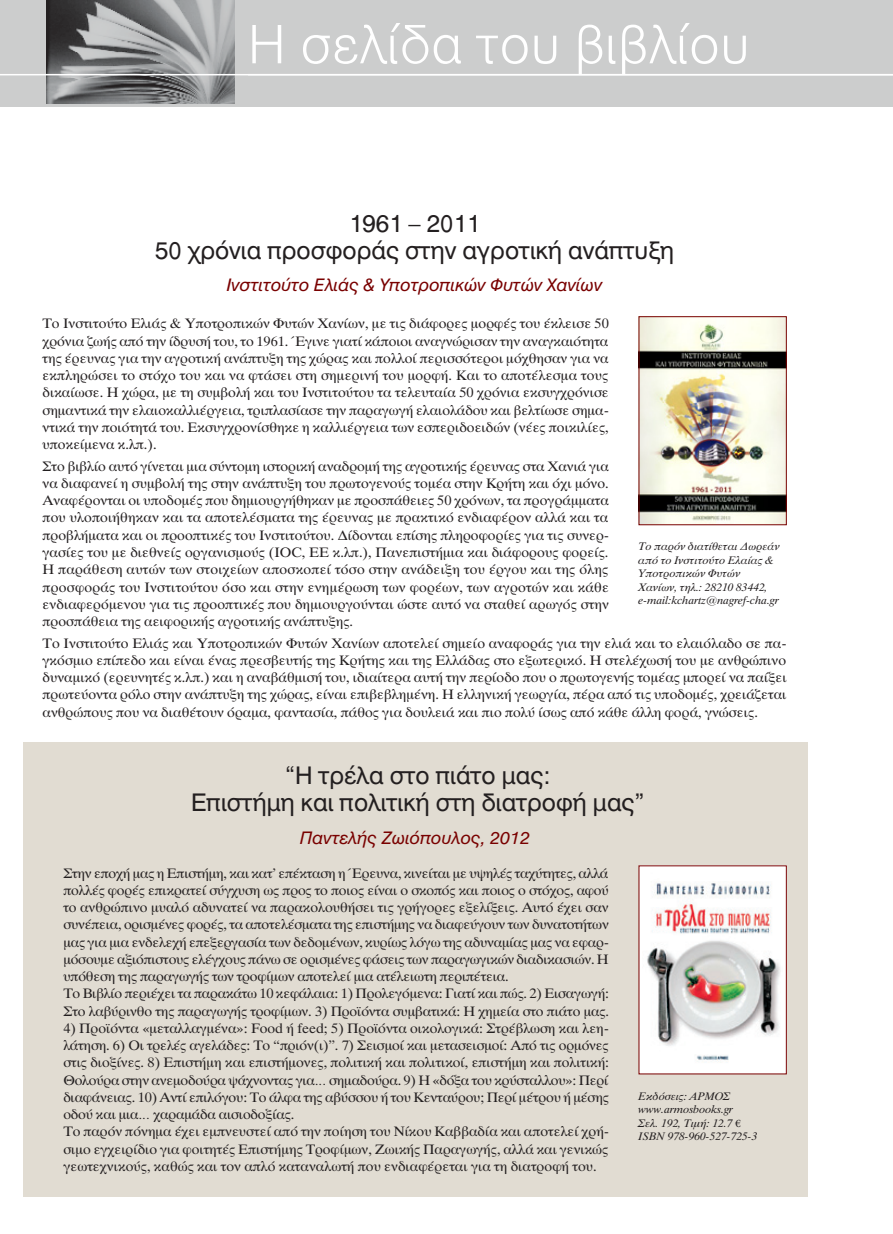
<style>
.page{position:relative;width:893px;height:1234px;background:#fff}
.page>*{position:absolute;margin:0;border:0;box-sizing:border-box;transform-origin:0 0}
.titloi_arthrou{font:300 52.5px "UB Helvetica";letter-spacing:.025em;color:#fff}
.titloi_arthrou-2{font:24px/27px "UB Helvetica";color:#231f20;text-align:center}
.t1{font:17.1px "UB Helvetica Italic";color:#790100;scale:1.05 1}
.Drastiriotites{font:14.25px/17.2px "UB Times";letter-spacing:-.015em;color:#231f20;text-align:justify;scale:1.05 1}
.vivlia{font:11.4px/13.5px "UB Times Italic";color:#231f20;scale:1.05 1}
.s1{font-family:"Minion Pro"}
</style>
<div class="page">
<div style="left:0;top:0;width:893px;height:106px;background:#cccdcd"></div>
<img style="left:47px;top:0;width:188px;height:103px">
<hr style="left:0;top:74px;width:893px;height:1px;background:#fff">
<div style="left:23px;top:742px;width:784px;height:454px;background:#e1dcd2"></div>
<img style="left:641px;top:318px;width:144px;height:205px">
<div style="left:639px;top:316px;width:148px;height:209px;border:1px solid #790100"></div>
<div style="left:639px;top:865px;width:147px;height:208px;background:#fff"></div>
<img style="left:647px;top:882px;width:134px;height:179px">
<p class="titloi_arthrou" style="left:248px;top:12px;width:503px">Η σελίδα του βιβλίου</p>
<p class="titloi_arthrou-2" style="left:155px;top:210px;width:521px">1961 – 2011<br>50 χρόνια προσφοράς στην αγροτική ανάπτυξη</p>
<p class="t1" style="left:227px;top:274px;width:359px">Ινστιτούτο Ελιάς &amp; Υποτροπικών Φυτών Χανίων</p>
<p class="Drastiriotites" style="left:43px;top:315px;width:541px">Το Ινστιτούτο Ελιάς &amp; Υποτροπικών Φυτών Χανίων, με τις διάφορες μορφές του έκλεισε 50 χρόνια ζωής από την ίδρυσή του, το 1961. Έγινε γιατί κάποιοι αναγνώρισαν την αναγκαιότητα της έρευνας για την αγροτική ανάπτυξη της χώρας και πολλοί περισσότεροι μόχθησαν για να εκπληρώσει το στόχο του και να φτάσει στη σημερινή του μορφή. Και το αποτέλεσμα τους δικαίωσε. Η χώρα, με τη συμβολή και του Ινστιτούτου τα τελευταία 50 χρόνια εκσυγχρόνισε σημαντικά την ελαιοκαλλιέργεια, τριπλασίασε την παραγωγή ελαιολάδου και βελτίωσε σημα&shy;ντικά την ποιότητά του. Εκσυγχρονίσθηκε η καλλιέργεια των εσπεριδοειδών (νέες ποικιλίες, υποκείμενα κ.λπ.).</p>
<p class="Drastiriotites" style="left:43px;top:457px;width:541px">Στο βιβλίο αυτό γίνεται μια σύντομη ιστορική αναδρομή της αγροτικής έρευνας στα Χανιά για να διαφανεί η συμβολή της στην ανάπτυξη του πρωτογενούς τομέα στην Κρήτη και όχι μόνο.<br>Αναφέρονται οι υποδομές που δημιουργήθηκαν με προσπάθειες 50 χρόνων, τα προγράμματα που υλοποιήθηκαν και τα αποτελέσματα της έρευνας με πρακτικό ενδιαφέρον αλλά και τα προβλήματα και οι προοπτικές του Ινστιτούτου. Δίδονται επίσης πληροφορίες για τις συνερ&shy;γασίες του με διεθνείς οργανισμούς (IOC, EE κ.λπ.), Πανεπιστήμια και διάφορους φορείς.<br>Η παράθεση αυτών των στοιχείων αποσκοπεί τόσο στην ανάδειξη του έργου και της όλης προσφοράς του Ινστιτούτου όσο και στην ενημέρωση των φορέων, των αγροτών και κάθε ενδιαφερόμενου για τις προοπτικές που δημιουργούνται ώστε αυτό να σταθεί αρωγός στην προσπάθεια της αειφορικής αγροτικής ανάπτυξης.</p>
<p class="Drastiriotites" style="left:43px;top:634px;width:710px">Το Ινστιτούτο Ελιάς και Υποτροπικών Φυτών Χανίων αποτελεί σημείο αναφοράς για την ελιά και το ελαιόλαδο σε πα&shy;γκόσμιο επίπεδο και είναι ένας πρεσβευτής της Κρήτης και της Ελλάδας στο εξωτερικό. Η στελέχωσή του με ανθρώπινο δυναμικό (ερευνητές κ.λπ.) και η αναβάθμισή του, ιδιαίτερα αυτή την περίοδο που ο πρωτογενής τομέας μπορεί να παίξει πρωτεύοντα ρόλο στην ανάπτυξη της χώρας, είναι επιβεβλημένη. Η ελληνική γεωργία, πέρα από τις υποδομές, χρειάζεται ανθρώπους που να διαθέτουν όραμα, φαντασία, πάθος για δουλειά και πιο πολύ ίσως από κάθε άλλη φορά, γνώσεις.</p>
<p class="vivlia" style="left:639px;top:539px;width:136px">Το παρόν διατίθεται Δωρεάν από το Ινστιτούτο Ελαίας &amp;<br>Υποτροπικών Φυτών</p>
<p class="vivlia" style="left:639px;top:580px;width:135px">Χανίων, τηλ.: 28210 83442, e-mail:kchartz@nagref-cha.gr</p>
<p class="titloi_arthrou-2" style="left:191px;top:762px;width:455px">“Η τρέλα στο πιάτο μας:<br>Επιστήμη και πολιτική στη διατροφή μας”</p>
<p class="t1" style="left:300px;top:827px;width:221px">Παντελής Ζωιόπουλος, 2012</p>
<p class="Drastiriotites" style="left:63px;top:864px;width:521px">Στην εποχή μας η Επιστήμη, και κατ’ επέκταση η Έρευνα, κινείται με υψηλές ταχύτητες, αλλά πολλές φορές επικρατεί σύγχυση ως προς το ποιος είναι ο σκοπός και ποιος ο στόχος, αφού το ανθρώπινο μυαλό αδυνατεί να παρακολουθήσει τις γρήγορες εξελίξεις. Αυτό έχει σαν συνέπεια, ορισμένες φορές, τα αποτελέσματα της επιστήμης να διαφεύγουν των δυνατοτήτων μας για μια ενδελεχή επεξεργασία των δεδομένων, κυρίως λόγω της αδυναμίας μας να εφαρ&shy;μόσουμε αξιόπιστους ελέγχους πάνω σε ορισμένες φάσεις των παραγωγικών διαδικασιών. Η υπόθεση της παραγωγής των τροφίμων αποτελεί μια ατέλειωτη περιπέτεια.</p>
<p class="Drastiriotites" style="left:63px;top:984px;width:521px">Το Βιβλίο περιέχει τα παρακάτω 10 κεφάλαια: 1) Προλεγόμενα: Γιατί και πώς. 2) Εισαγωγή:<br>Στο λαβύρινθο της παραγωγής τροφίμων. 3) Προϊόντα συμβατικά: Η χημεία στο πιάτο μας.</p>
<p class="Drastiriotites" style="left:63px;top:1019px;width:521px">4) Προϊόντα «μεταλλαγμένα»: Food ή feed; 5) Προϊόντα οικολογικά: Στρέβλωση και λεη&shy;λάτηση. 6) Οι τρελές αγελάδες: Το “πριόν(ι)”. 7) Σεισμοί και μετασεισμοί: Από τις ορμόνες στις διοξίνες. 8) Επιστήμη και επιστήμονες, πολιτική και πολιτικοί, επιστήμη και πολιτική:<br>Θολούρα στην ανεμοδούρα ψάχνοντας για… σημαδούρα. 9) Η «δόξα του κρύσταλλου»: Περί διαφάνειας. 10) Αντί επιλόγου: Το άλφα της αβύσσου ή του Κενταύρου; Περί μέτρου ή μέσης οδού και μια… χαραμάδα αισιοδοξίας.</p>
<p class="Drastiriotites" style="left:63px;top:1122px;width:521px">Το παρόν πόνημα έχει εμπνευστεί από την ποίηση του Νίκου Καββαδία και αποτελεί χρή&shy;σιμο εγχειρίδιο για φοιτητές Επιστήμης Τροφίμων, Ζωικής Παραγωγής, αλλά και γενικώς γεωτεχνικούς, καθώς και τον απλό καταναλωτή που ενδιαφέρεται για τη διατροφή του.</p>
<p class="vivlia" style="left:639px;top:1088px;width:115px">Εκδόσεις: ΑΡΜΟΣ www.armosbooks.gr<br>Σελ. 192, Τιμή: 12.7 <span class="s1">€<br></span>ISBN 978-960-527-725-3</p>
</div>
